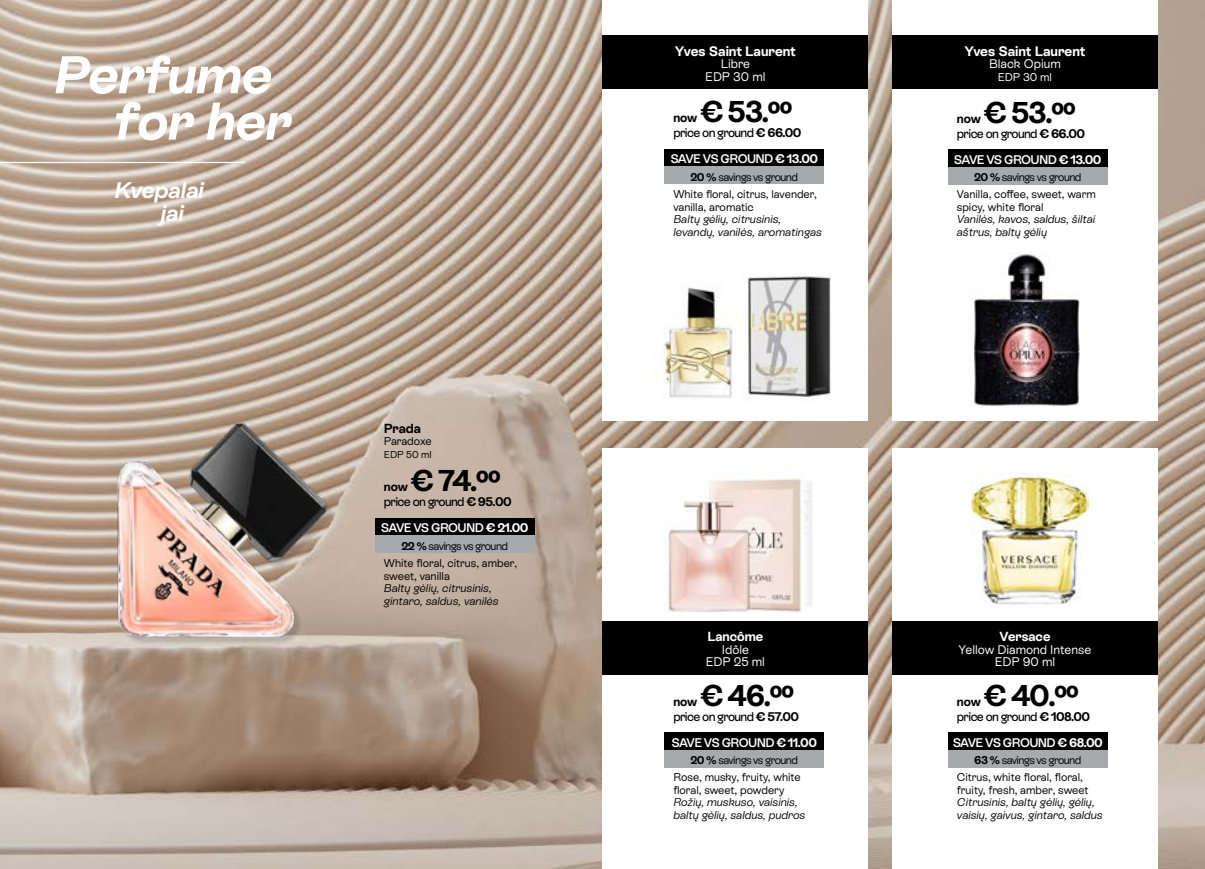
<style>
.page{position:relative;width:1205px;height:869px;background:#fff}
.page>*{position:absolute;margin:0;border:0;box-sizing:border-box;transform-origin:0 0}
.t1{font:italic 700 52.88px/46.4px "ES Rebond Grotesque";color:#fff}
.t2{font:700 30px "ES Rebond Grotesque";letter-spacing:-.05em;color:#000}
.t3{font:italic 700 22.5px/22.5px "ES Rebond Grotesque";color:#fff}
.t4{font:700 13.75px "ES Rebond Grotesque";color:#fff}
.t5{font:700 13.12px "ES Rebond Grotesque";color:#fff}
.t6{font:700 13.12px "ES Rebond Grotesque";color:#000}
.t7{font:500 12.5px "ES Rebond Grotesque";letter-spacing:-.05em;color:#000}
.t8{font:600 12.5px "ES Rebond Grotesque";letter-spacing:-.05em;color:#fff}
.t9{font:12.5px/12.5px "ES Rebond Grotesque";color:#fff;text-align:center}
.t10{font:700 12.5px "ES Rebond Grotesque";letter-spacing:-.01em;color:#000}
.t11{font:italic 11.25px/12.5px "ES Rebond Grotesque";color:#000}
.t12{font:11.25px/12.5px "ES Rebond Grotesque";color:#000}
.t13{font:11.25px "ES Rebond Grotesque";letter-spacing:-.05em;color:#000}
.t14{font:11.25px "ES Rebond Grotesque";color:#fff}
.t15{font:10px "ES Rebond Grotesque";color:#000}
.s1{font-weight:700}
</style>
<div class="page">
<img style="left:0;top:0;width:1205px;height:868px">
<hr style="left:0;top:162px;width:244px;height:1px;background:#fff">
<img style="left:107px;top:411px;width:233px;height:237px">
<div style="left:375px;top:517px;width:159px;height:18px;background:#000"></div>
<div style="left:375px;top:535px;width:159px;height:18px;background:#a7a9ac"></div>
<div style="left:892px;top:448px;width:266px;height:420px;background:#fff"></div>
<div style="left:602px;top:448px;width:266px;height:420px;background:#fff"></div>
<div style="left:892px;top:0;width:266px;height:420px;background:#fff"></div>
<div style="left:602px;top:0;width:266px;height:420px;background:#fff"></div>
<div style="left:664px;top:731px;width:160px;height:18px;background:#000"></div>
<div style="left:664px;top:749px;width:160px;height:18px;background:#a7a9ac"></div>
<div style="left:948px;top:731px;width:159px;height:18px;background:#000"></div>
<div style="left:948px;top:749px;width:159px;height:18px;background:#a7a9ac"></div>
<div style="left:664px;top:149px;width:160px;height:17px;background:#000"></div>
<div style="left:664px;top:166px;width:160px;height:18px;background:#a7a9ac"></div>
<div style="left:892px;top:35px;width:266px;height:54px;background:#000"></div>
<div style="left:948px;top:149px;width:159px;height:18px;background:#000"></div>
<div style="left:948px;top:167px;width:159px;height:17px;background:#a7a9ac"></div>
<div style="left:602px;top:35px;width:266px;height:54px;background:#000"></div>
<div style="left:892px;top:620px;width:266px;height:54px;background:#000"></div>
<div style="left:602px;top:620px;width:266px;height:54px;background:#000"></div>
<img style="left:662px;top:276px;width:169px;height:122px">
<img style="left:974px;top:253px;width:106px;height:153px">
<img style="left:667px;top:478px;width:146px;height:135px">
<img style="left:971px;top:473px;width:117px;height:132px">
<h1 class="t1" style="left:114px;top:49px;width:179px;text-indent:-61px">Perfume for her</h1>
<h3 class="t3" style="left:159px;top:178px;width:46px;text-indent:-45px">Kvepalai jai</h3>
<p class="t6" style="left:384px;top:419px;width:38px">Prada</p>
<p class="t12" style="left:384px;top:434px;width:49px">Paradoxe</p>
<p class="t15" style="left:384px;top:447px;width:49px">EDP 50 ml</p>
<h2 class="t2" style="left:410px;top:460px;width:92px">€ 74.00</h2>
<p class="t7" style="left:384px;top:493px;width:129px">price on ground <span class="s1">€ 95.00</span></p>
<p class="t13" style="left:401px;top:538px;width:108px"><span class="s1">22 %</span> savings vs ground</p>
<p class="t10" style="left:384px;top:478px;width:25px">now</p>
<p class="t8" style="left:381px;top:519px;width:149px">SAVE VS GROUND <span class="s1">€ 21.00</span></p>
<p class="t12" style="left:384px;top:556px;width:135px">White floral, citrus, amber, sweet, vanilla</p>
<p class="t11" style="left:384px;top:581px;width:116px">Baltų gėlių, citrusinis, gintaro, saldus, vanilės</p>
<p class="t4" style="left:675px;top:42px;width:122px">Yves Saint Laurent</p>
<p class="t9" style="left:705px;top:57px;width:62px">Libre<br>EDP 30 ml</p>
<p class="t4" style="left:964px;top:42px;width:122px">Yves Saint Laurent</p>
<p class="t9" style="left:989px;top:57px;width:73px">Black Opium</p>
<p class="t14" style="left:998px;top:70px;width:56px">EDP 30 ml</p>
<h2 class="t2" style="left:700px;top:91px;width:94px">€ 53.00</h2>
<p class="t7" style="left:673px;top:125px;width:130px">price on ground <span class="s1">€ 66.00</span></p>
<p class="t13" style="left:690px;top:169px;width:109px"><span class="s1">20 %</span> savings vs ground</p>
<p class="t10" style="left:673px;top:109px;width:25px">now</p>
<p class="t8" style="left:670px;top:150px;width:149px">SAVE VS GROUND <span class="s1">€ 13.00</span></p>
<h2 class="t2" style="left:983px;top:91px;width:94px">€ 53.00</h2>
<p class="t7" style="left:957px;top:125px;width:130px">price on ground <span class="s1">€ 66.00</span></p>
<p class="t13" style="left:974px;top:169px;width:109px"><span class="s1">20 %</span> savings vs ground</p>
<p class="t10" style="left:957px;top:109px;width:25px">now</p>
<p class="t8" style="left:954px;top:151px;width:149px">SAVE VS GROUND <span class="s1">€ 13.00</span></p>
<p class="t12" style="left:673px;top:187px;width:145px">White floral, citrus, lavender, vanilla, aromatic</p>
<p class="t11" style="left:673px;top:212px;width:150px">Baltų gėlių, citrusinis, levandų, vanilės, aromatingas</p>
<p class="t12" style="left:957px;top:188px;width:140px">Vanilla, coffee, sweet, warm spicy, white floral</p>
<p class="t11" style="left:957px;top:213px;width:140px">Vanilės, kavos, saldus, šiltai aštrus, baltų gėlių</p>
<p class="t5" style="left:707px;top:627px;width:57px">Lancôme</p>
<p class="t9" style="left:706px;top:642px;width:61px">Idôle<br>EDP 25 ml</p>
<p class="t5" style="left:999px;top:627px;width:53px">Versace</p>
<p class="t9" style="left:958px;top:642px;width:134px">Yellow Diamond Intense<br>EDP 90 ml</p>
<h2 class="t2" style="left:700px;top:674px;width:96px">€ 46.00</h2>
<p class="t7" style="left:673px;top:707px;width:127px">price on ground <span class="s1">€ 57.00</span></p>
<p class="t13" style="left:690px;top:752px;width:109px"><span class="s1">20 %</span> savings vs ground</p>
<p class="t10" style="left:673px;top:692px;width:25px">now</p>
<p class="t8" style="left:671px;top:733px;width:147px">SAVE VS GROUND <span class="s1">€ 11.00</span></p>
<h2 class="t2" style="left:983px;top:674px;width:97px">€ 40.00</h2>
<p class="t7" style="left:957px;top:707px;width:135px">price on ground <span class="s1">€ 108.00</span></p>
<p class="t13" style="left:974px;top:752px;width:108px"><span class="s1">63 %</span> savings vs ground</p>
<p class="t10" style="left:957px;top:692px;width:25px">now</p>
<p class="t8" style="left:953px;top:733px;width:152px">SAVE VS GROUND <span class="s1">€ 68.00</span></p>
<p class="t12" style="left:673px;top:770px;width:129px">Rose, musky, fruity, white floral, sweet, powdery</p>
<p class="t11" style="left:673px;top:795px;width:134px">Rožių, muskuso, vaisinis, baltų gėlių, saldus, pudros</p>
<p class="t12" style="left:957px;top:770px;width:133px">Citrus, white floral, floral, fruity, fresh, amber, sweet</p>
<p class="t11" style="left:957px;top:795px;width:147px">Citrusinis, baltų gėlių, gėlių, vaisių, gaivus, gintaro, saldus</p>
</div>
